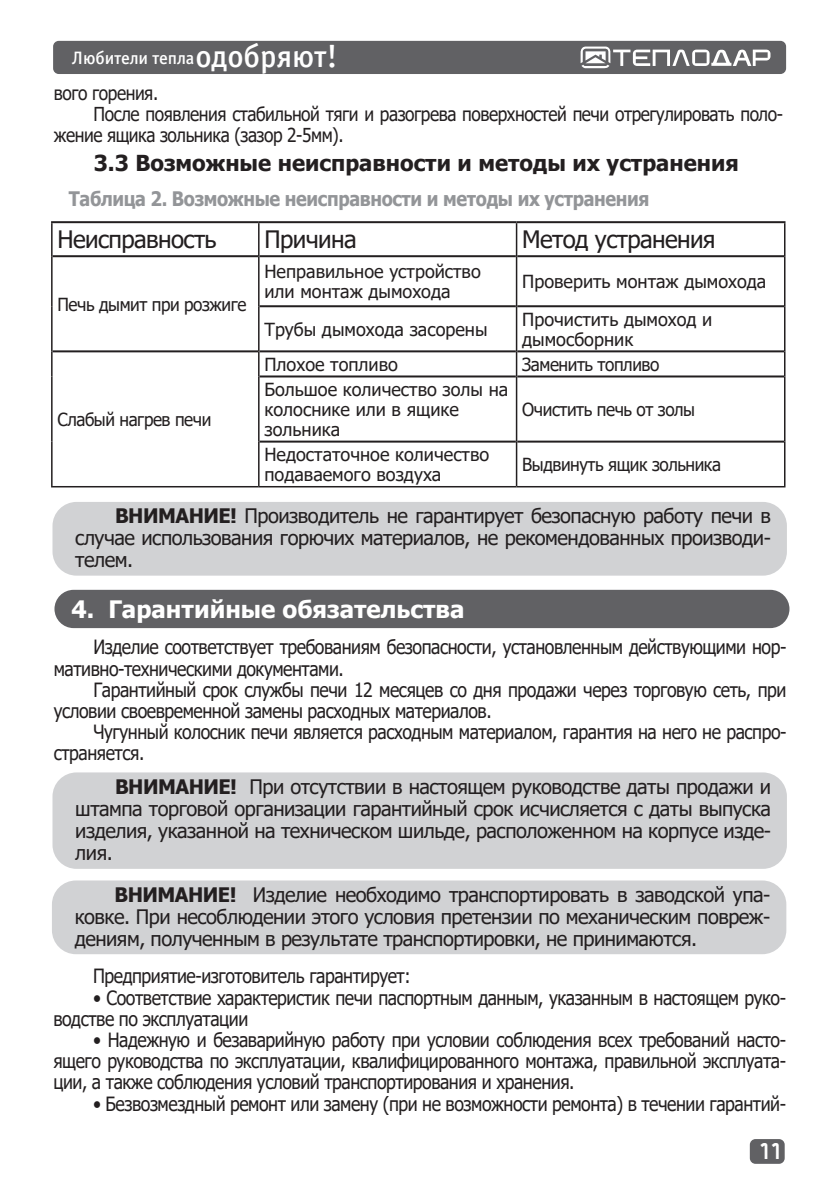
<style>
.page{position:relative;width:840px;height:1191px;background:#fff}
.page>*{position:absolute;margin:0;border:0;box-sizing:border-box;transform-origin:0 0}
.t1{font:24px "Tahoma";letter-spacing:-.025em;color:#231f20}
.t2{font:700 24px "Tahoma";color:#fff}
.t3{font:700 22px "Tahoma";color:#231f20}
.t4{font:20px/22px "Tahoma";letter-spacing:-.025em;color:#231f20;text-align:justify}
.t5{font:700 20px "Tahoma";letter-spacing:-.02em;color:#939598;scale:.9 1}
.t6{font:19.6px/21.2px "Tahoma";letter-spacing:-.025em;color:#231f20;scale:.9 1}
.t7{font:19.2px/21px "Tahoma";letter-spacing:-.025em;color:#231f20;scale:.9 1}
.t8{font:18px/20px "Tahoma";color:#231f20}
.t9{font:18px "Tahoma";letter-spacing:-.025em;color:#231f20;scale:.95 1}
.t10{font:18px "Officina Sans Medium C";letter-spacing:-.005em;color:#fff}
.t11{font:16px "teplodar";color:#fff}
.s1{font-size:32px}
.s2{font-weight:700}
</style>
<div class="page">
<div style="left:749px;top:1139px;width:35px;height:24px;background:#616164;border-radius:6px"></div>
<div style="left:53px;top:41px;width:732px;height:33px;background:#616164;border-radius:6px"></div>
<svg style="left:580px;top:46px;width:190px;height:22px"></svg>
<svg style="left:53px;top:223px;width:462px;height:263px"></svg>
<hr style="left:53px;top:255px;width:205px;height:2px;background:#231f20">
<hr style="left:259px;top:255px;width:256px;height:2px;background:#231f20">
<hr style="left:517px;top:255px;width:266px;height:2px;background:#231f20">
<hr style="left:259px;top:305px;width:256px;height:2px;background:#231f20">
<hr style="left:517px;top:305px;width:266px;height:2px;background:#231f20">
<hr style="left:53px;top:350px;width:205px;height:2px;background:#231f20">
<hr style="left:259px;top:350px;width:256px;height:2px;background:#231f20">
<hr style="left:517px;top:350px;width:266px;height:2px;background:#231f20">
<hr style="left:259px;top:375px;width:256px;height:2px;background:#231f20">
<hr style="left:517px;top:375px;width:266px;height:2px;background:#231f20">
<hr style="left:259px;top:440px;width:256px;height:2px;background:#231f20">
<hr style="left:517px;top:440px;width:266px;height:2px;background:#231f20">
<hr style="left:51px;top:486px;width:208px;height:1px;background:#231f20">
<hr style="left:259px;top:486px;width:257px;height:1px;background:#231f20">
<hr style="left:516px;top:486px;width:269px;height:1px;background:#231f20">
<hr style="left:51px;top:221px;width:208px;height:2px;background:#231f20">
<hr style="left:259px;top:221px;width:257px;height:2px;background:#231f20">
<hr style="left:516px;top:221px;width:269px;height:2px;background:#231f20">
<hr style="left:51px;top:223px;width:2px;height:33px;background:#231f20">
<hr style="left:51px;top:256px;width:2px;height:50px;background:#231f20">
<hr style="left:51px;top:306px;width:2px;height:45px;background:#231f20">
<hr style="left:51px;top:351px;width:2px;height:25px;background:#231f20">
<hr style="left:51px;top:376px;width:2px;height:65px;background:#231f20">
<hr style="left:51px;top:441px;width:2px;height:45px;background:#231f20">
<hr style="left:258px;top:223px;width:1px;height:33px;background:#231f20">
<hr style="left:515px;top:223px;width:2px;height:33px;background:#231f20">
<hr style="left:783px;top:223px;width:2px;height:33px;background:#231f20">
<hr style="left:258px;top:256px;width:1px;height:50px;background:#231f20">
<hr style="left:515px;top:256px;width:2px;height:50px;background:#231f20">
<hr style="left:783px;top:256px;width:2px;height:50px;background:#231f20">
<hr style="left:258px;top:306px;width:1px;height:45px;background:#231f20">
<hr style="left:515px;top:306px;width:2px;height:45px;background:#231f20">
<hr style="left:783px;top:306px;width:2px;height:45px;background:#231f20">
<svg style="left:258px;top:351px;width:1px;height:25px"></svg>
<hr style="left:515px;top:351px;width:2px;height:25px;background:#231f20">
<hr style="left:783px;top:351px;width:2px;height:25px;background:#231f20">
<hr style="left:258px;top:376px;width:1px;height:65px;background:#231f20">
<hr style="left:515px;top:376px;width:2px;height:65px;background:#231f20">
<hr style="left:783px;top:376px;width:2px;height:65px;background:#231f20">
<hr style="left:258px;top:441px;width:1px;height:45px;background:#231f20">
<hr style="left:515px;top:441px;width:2px;height:45px;background:#231f20">
<hr style="left:783px;top:441px;width:2px;height:45px;background:#231f20">
<div style="left:52px;top:502px;width:734px;height:73px;background:#d1d2d4;border-radius:24px"></div>
<div style="left:54px;top:590px;width:735px;height:38px;background:#616164;border-radius:19px"></div>
<div style="left:52px;top:772px;width:734px;height:97px;background:#d1d2d4;border-radius:24px"></div>
<div style="left:52px;top:880px;width:733px;height:74px;background:#d1d2d4;border-radius:24px"></div>
<p class="t10" style="left:72px;top:48px;width:267px">Любители тепла<span class="s1">одобряют!</span></p>
<p class="t7" style="left:54px;top:83px;width:117px">вого горения.</p>
<p class="t7" style="left:54px;top:104px;width:811px;text-indent:40px">После появления стабильной тяги и разогрева поверхностей печи отрегулировать поло&shy;жение ящика зольника (зазор 2-5мм).</p>
<p class="t3" style="left:94px;top:148px;width:646px">3.3 Возможные неисправности и методы их устранения</p>
<p class="t5" style="left:69px;top:185px;width:646px">Таблица 2. Возможные неисправности и методы их устранения</p>
<p class="t1" style="left:57px;top:223px;width:160px">Неисправность</p>
<p class="t1" style="left:264px;top:223px;width:94px">Причина</p>
<p class="t1" style="left:522px;top:223px;width:195px">Метод устранения</p>
<p class="t9" style="left:57px;top:292px;width:200px">Печь дымит при розжиге</p>
<p class="t9" style="left:57px;top:407px;width:163px">Слабый нагрев печи</p>
<p class="t8" style="left:264px;top:262px;width:218px">Неправильное устройство или монтаж дымохода</p>
<p class="t8" style="left:522px;top:272px;width:245px">Проверить монтаж дымохода</p>
<p class="t8" style="left:264px;top:320px;width:224px">Трубы дымохода засорены</p>
<p class="t8" style="left:522px;top:310px;width:191px">Прочистить дымоход и</p>
<p class="t8" style="left:522px;top:330px;width:112px">дымосборник</p>
<p class="t8" style="left:264px;top:355px;width:135px">Плохое топливо</p>
<p class="t9" style="left:522px;top:352px;width:146px">Заменить топливо</p>
<p class="t8" style="left:264px;top:380px;width:245px">Большое количество золы на</p>
<p class="t8" style="left:264px;top:400px;width:196px">колоснике или в ящике зольника</p>
<p class="t9" style="left:522px;top:397px;width:183px">Очистить печь от золы</p>
<p class="t8" style="left:264px;top:445px;width:226px">Недостаточное количество</p>
<p class="t8" style="left:264px;top:465px;width:178px">подаваемого воздуха</p>
<p class="t9" style="left:522px;top:452px;width:211px">Выдвинуть ящик зольника</p>
<p class="t4" style="left:75px;top:506px;width:697px;text-indent:40px"><span class="s2">ВНИМАНИЕ!</span> Производитель не гарантирует безопасную работу печи в случае использования горючих материалов, не рекомендованных производи&shy;телем.</p>
<p class="t2" style="left:71px;top:592px;width:394px">4. Гарантийные обязательства</p>
<p class="t6" style="left:54px;top:638px;width:815px;text-indent:40px">Изделие соответствует требованиям безопасности, установленным действующими нор&shy;мативно-техническими документами.</p>
<p class="t6" style="left:54px;top:680px;width:815px;text-indent:40px">Гарантийный срок службы печи 12 месяцев со дня продажи через торговую сеть, при условии своевременной замены расходных материалов.</p>
<p class="t6" style="left:54px;top:722px;width:815px;text-indent:40px">Чугунный колосник печи является расходным материалом, гарантия на него не распро&shy;страняется.</p>
<p class="t4" style="left:75px;top:777px;width:697px;text-indent:40px"><span class="s2">ВНИМАНИЕ!</span> При отсутствии в настоящем руководстве даты продажи и штампа торговой организации гарантийный срок исчисляется с даты выпуска изделия, указанной на техническом шильде, расположенном на корпусе изде&shy;лия.</p>
<p class="t4" style="left:75px;top:885px;width:697px;text-indent:40px"><span class="s2">ВНИМАНИЕ!</span> Изделие необходимо транспортировать в заводской упа&shy;ковке. При несоблюдении этого условия претензии по механическим повреж&shy;дениям, полученным в результате транспортировки, не принимаются.</p>
<p class="t6" style="left:93px;top:966px;width:354px">Предприятие-изготовитель гарантирует:</p>
<p class="t6" style="left:53px;top:988px;width:815px;text-indent:40px">• Соответствие характеристик печи паспортным данным, указанным в настоящем руко&shy;водстве по эксплуатации</p>
<p class="t6" style="left:53px;top:1030px;width:815px;text-align:justify;text-indent:40px">• Надежную и безаварийную работу при условии соблюдения всех требований насто&shy;ящего руководства по эксплуатации, квалифицированного монтажа, правильной эксплуата&shy;ции, а также соблюдения условий транспортирования и хранения.</p>
<p class="t6" style="left:93px;top:1094px;width:771px">• Безвозмездный ремонт или замену (при не возможности ремонта) в течении гарантий-</p>
<p class="t11" style="left:756px;top:1144px;width:24px">11</p>
</div>
